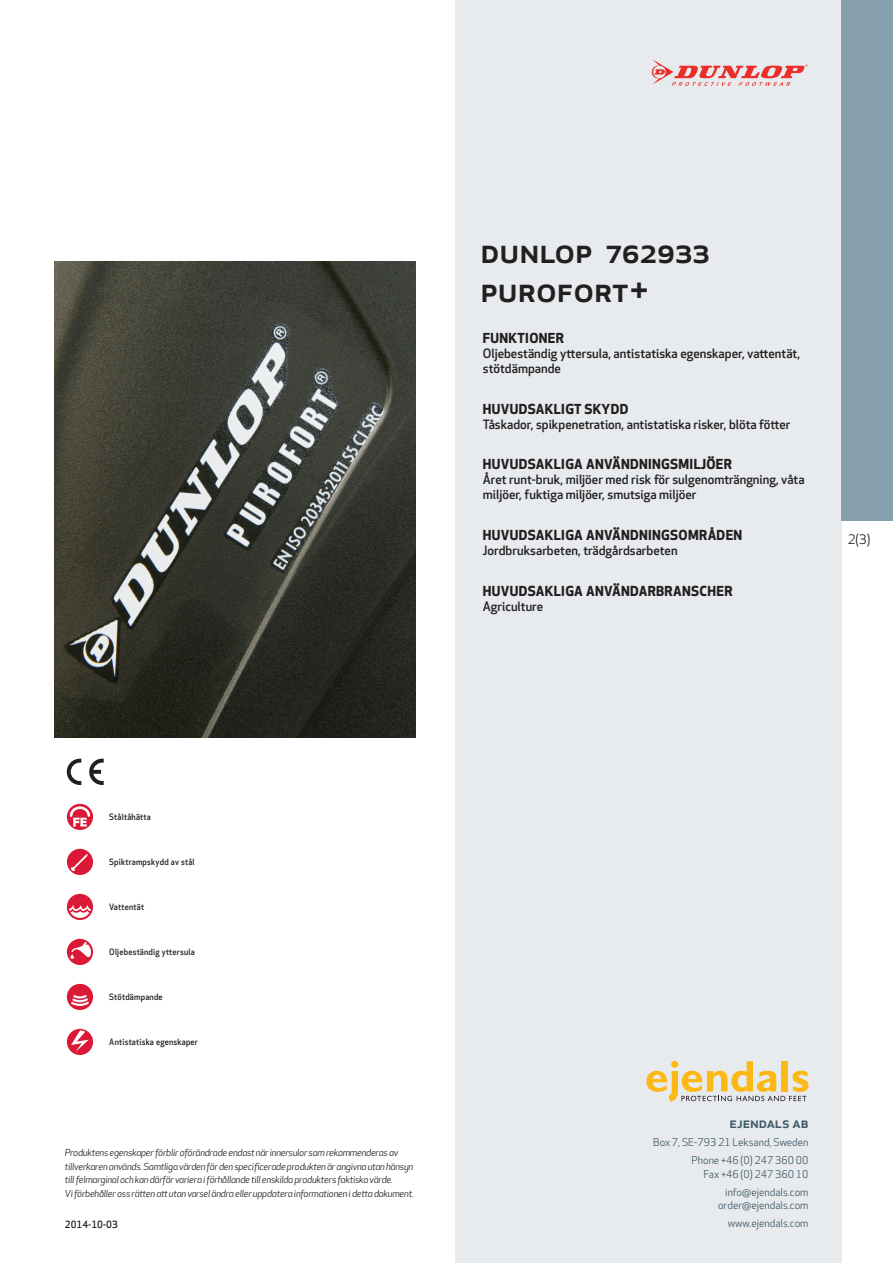
<style>
.page{position:relative;width:893px;height:1263px;background:#fff}
.page>*{position:absolute;margin:0;border:0;box-sizing:border-box;transform-origin:0 0}
.prodname{font:500 34.5px/39px "Apex New";color:#231f20}
.t1{font:500 15px "Apex New";color:#405968}
.Funktion_body{font:700 13.5px "Apex New";letter-spacing:.025em;color:#231f20}
.t2{font:12.75px "Apex New";color:#231f20}
.Funktion_body-2{font:500 12.6px/15px "Apex New";color:#231f20}
.t3{font:10.5px/18px "Apex New";color:#405968;text-align:right}
.Sidfot_datum{font:500 9.75px "Apex New";color:#231f20}
.t4{font:italic 9.45px/13.5px "Apex New";letter-spacing:-.025em;color:#231f20}
.Artikel{font:500 8.55px "Apex New";letter-spacing:.025em;color:#231f20;scale:.95 1}
</style>
<div class="page">
<div style="left:455px;top:0;width:387px;height:1263px;background:#e8ebee"></div>
<svg style="left:646px;top:1061px;width:162px;height:40px"></svg>
<div style="left:842px;top:0;width:51px;height:520px;background:#87a0ae"></div>
<svg style="left:652px;top:59px;width:156px;height:27px"></svg>
<svg style="left:67px;top:804px;width:26px;height:26px"></svg>
<svg style="left:70px;top:806px;width:20px;height:21px"></svg>
<div style="left:67px;top:849px;width:26px;height:26px;background:#db1836;border-radius:50%"></div>
<svg style="left:71px;top:854px;width:17px;height:17px"></svg>
<div style="left:67px;top:894px;width:26px;height:26px;background:#db1836;border-radius:50%"></div>
<svg style="left:69px;top:905px;width:22px;height:13px"></svg>
<div style="left:67px;top:939px;width:26px;height:26px;background:#db1836;border-radius:50%"></div>
<svg style="left:70px;top:942px;width:21px;height:17px"></svg>
<div style="left:67px;top:984px;width:26px;height:26px;background:#db1836;border-radius:50%"></div>
<svg style="left:69px;top:995px;width:22px;height:12px"></svg>
<div style="left:67px;top:1029px;width:26px;height:26px;background:#db1836;border-radius:50%"></div>
<svg style="left:71px;top:1030px;width:18px;height:22px"></svg>
<svg style="left:89px;top:759px;width:15px;height:26px"></svg>
<svg style="left:67px;top:759px;width:14px;height:26px"></svg>
<img style="left:54px;top:261px;width:361px;height:477px">
<p class="prodname" style="left:480px;top:230px;width:231px">Dunlop 762933<br>PUROFORT+</p>
<p class="Funktion_body" style="left:483px;top:328px;width:83px">FUNKTIONER</p>
<p class="Funktion_body-2" style="left:483px;top:346px;width:319px">Oljebeständig yttersula, antistatiska egenskaper, vattentät, stötdämpande</p>
<p class="Funktion_body" style="left:483px;top:399px;width:147px">HUVUDSAKLIGT SKYDD</p>
<p class="Funktion_body-2" style="left:483px;top:416px;width:309px">Tåskador, spikpenetration, antistatiska risker, blöta fötter</p>
<p class="Funktion_body" style="left:483px;top:455px;width:251px">HUVUDSAKLIGA ANVÄNDNINGSMILJÖER</p>
<p class="Funktion_body-2" style="left:483px;top:472px;width:323px">Året runt-bruk, miljöer med risk för sulgenomträngning, våta miljöer, fuktiga miljöer, smutsiga miljöer</p>
<p class="Funktion_body" style="left:483px;top:525px;width:261px">HUVUDSAKLIGA ANVÄNDNINGSOMRÅDEN</p>
<p class="Funktion_body-2" style="left:483px;top:543px;width:196px">Jordbruksarbeten, trädgårdsarbeten</p>
<p class="Funktion_body" style="left:483px;top:581px;width:251px">HUVUDSAKLIGA ANVÄNDARBRANSCHER</p>
<p class="Funktion_body-2" style="left:483px;top:598px;width:62px">Agriculture</p>
<p class="t2" style="left:848px;top:531px;width:24px">2(3)</p>
<p class="Artikel" style="left:109px;top:811px;width:45px">Ståltåhätta</p>
<p class="Artikel" style="left:109px;top:856px;width:91px">Spiktrampskydd av stål</p>
<p class="Artikel" style="left:109px;top:901px;width:38px">Vattentät</p>
<p class="Artikel" style="left:109px;top:946px;width:92px">Oljebeständig yttersula</p>
<p class="Artikel" style="left:109px;top:991px;width:58px">Stötdämpande</p>
<p class="Artikel" style="left:109px;top:1036px;width:95px">Antistatiska egenskaper</p>
<p class="t4" style="left:65px;top:1146px;width:350px">Produktens egenskaper förblir oförändrade endast när innersulor som rekommenderas av tillverkaren används. Samtliga värden för den specificerade produkten är angivna utan hänsyn till felmarginal och kan därför variera i förhållande till enskilda produkters faktiska värde.<br>Vi förbehåller oss rätten att utan varsel ändra eller uppdatera informationen i detta dokument.</p>
<p class="Sidfot_datum" style="left:65px;top:1218px;width:54px">2014-10-03</p>
<h2 class="t1" style="left:729px;top:1113px;width:80px">ejendals ab</h2>
<p class="t3" style="left:653px;top:1133px;width:157px">Box 7, SE-793 21 Leksand, Sweden<br>Phone +46 (0) 247 360 00</p>
<p class="t3" style="left:703px;top:1165px;width:107px">Fax +46 (0) 247 360 10 info@ejendals.com</p>
<p class="t3" style="left:718px;top:1196px;width:92px">order@ejendals.com</p>
<p class="t3" style="left:728px;top:1215px;width:82px">www.ejendals.com</p>
</div>
